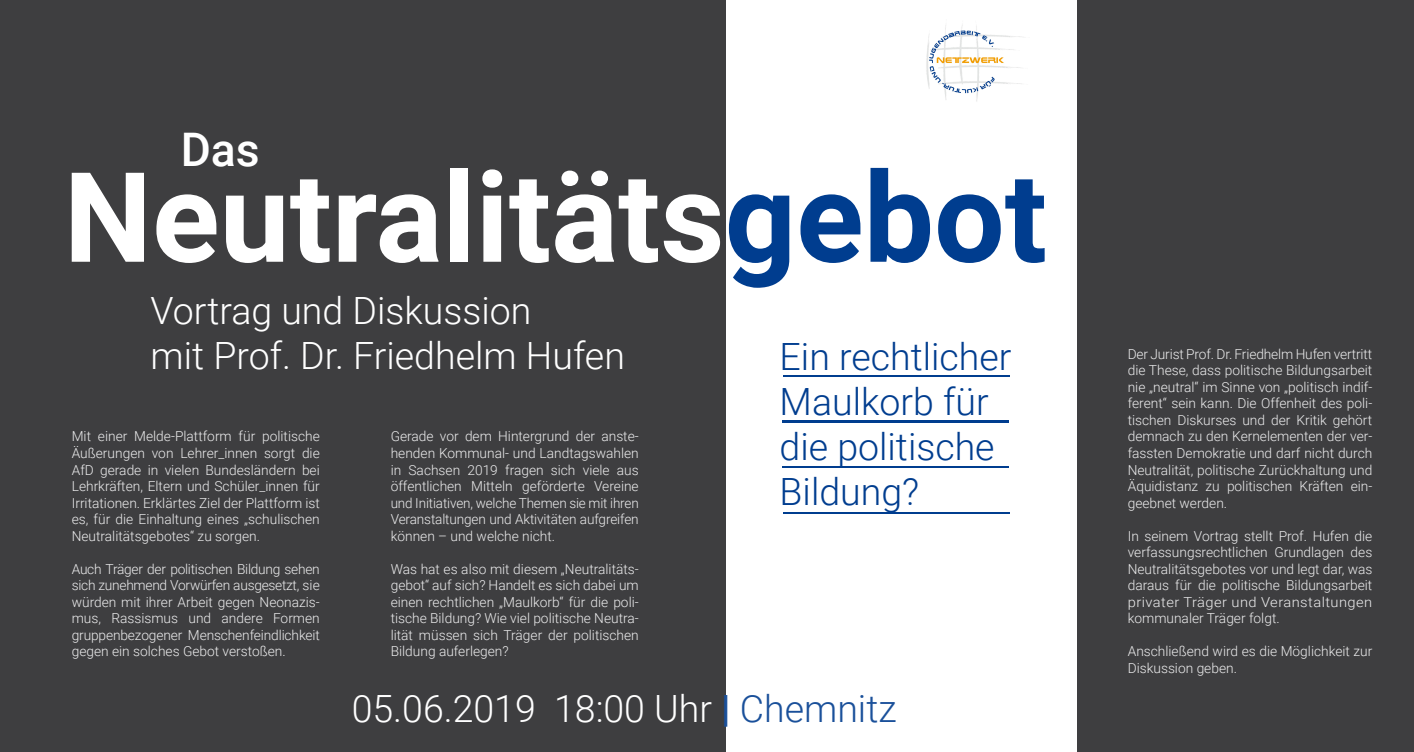
<style>
.page{position:relative;width:1414px;height:752px;background:#fff}
.page>*{position:absolute;margin:0;border:0;box-sizing:border-box;transform-origin:0 0}
.t1{font:700 125px "Roboto";color:#fff}
.t2{font:500 46.25px "Roboto";color:#fff}
.t3{font:300 37.5px/45px "Roboto";color:#fff}
.t4{font:300 37.5px/45px "Roboto";color:#003d8f}
.t5{font:300 13.75px/16.5px "Roboto";color:#ececed;text-align:justify}
.s1{color:#003d8f}
.s2{font-weight:500;color:#1a509a}
.s3{color:#1a509a}
</style>
<div class="page">
<div style="left:0;top:0;width:1414px;height:751px;background:#3e3e40"></div>
<div style="left:726px;top:0;width:351px;height:751px;background:#fff"></div>
<hr style="left:783px;top:375px;width:226px;height:2px;background:#003d8f">
<hr style="left:783px;top:419px;width:226px;height:3px;background:#003d8f">
<hr style="left:782px;top:466px;width:227px;height:1px;background:#003d8f">
<hr style="left:783px;top:512px;width:227px;height:2px;background:#003d8f">
<img style="left:926px;top:25px;width:96px;height:77px">
<h2 class="t2" style="left:181px;top:117px;width:81px">Das</h2>
<h1 class="t1" style="left:64px;top:129px;width:985px">Neutralitäts<span class="s1">gebot</span></h1>
<h3 class="t3" style="left:151px;top:287px;width:476px">Vortrag und Diskussion<br>mit Prof. Dr. Friedhelm Hufen</h3>
<p class="t5" style="left:72px;top:427px;width:250px">Mit einer Melde-Plattform für politische Äußerungen von Lehrer_innen sorgt die AfD gerade in vielen Bundesländern bei Lehrkräften, Eltern und Schüler_innen für Irritationen. Erklärtes Ziel der Plattform ist es, für die Einhaltung eines „schulischen Neutralitätsgebotes“ zu sorgen.</p>
<p class="t5" style="left:72px;top:559px;width:250px">Auch Träger der politischen Bildung sehen sich zunehmend Vorwürfen ausgesetzt, sie würden mit ihrer Arbeit gegen Neonazis&shy;mus, Rassismus und andere Formen gruppenbezogener Menschenfeindlichkeit gegen ein solches Gebot verstoßen.</p>
<p class="t5" style="left:391px;top:427px;width:250px">Gerade vor dem Hintergrund der anste&shy;henden Kommunal- und Landtagswahlen in Sachsen 2019 fragen sich viele aus öffentlichen Mitteln geförderte Vereine und Initiativen, welche Themen sie mit ihren Veranstaltungen und Aktivitäten aufgreifen können – und welche nicht.</p>
<p class="t5" style="left:391px;top:559px;width:250px">Was hat es also mit diesem „Neutralitäts&shy;gebot“ auf sich? Handelt es sich dabei um einen rechtlichen „Maulkorb“ für die poli&shy;tische Bildung? Wie viel politische Neutra&shy;lität müssen sich Träger der politischen Bildung auferlegen?</p>
<h3 class="t4" style="left:780px;top:332px;width:233px">Ein rechtlicher<br>Maulkorb für die politische<br>Bildung?</h3>
<h3 class="t3" style="left:352px;top:684px;width:546px">05.06.2019 18:00 Uhr <span class="s2">|</span> <span class="s3">Chemnitz</span></h3>
<p class="t5" style="left:1128px;top:345px;width:246px">Der Jurist Prof. Dr. Friedhelm Hufen vertritt die These, dass politische Bildungsarbeit nie „neutral“ im Sinne von „politisch indif&shy;ferent“ sein kann. Die Offenheit des poli&shy;tischen Diskurses und der Kritik gehört demnach zu den Kernelementen der ver&shy;fassten Demokratie und darf nicht durch Neutralität, politische Zurückhaltung und Äquidistanz zu politischen Kräften ein&shy;geebnet werden.</p>
<p class="t5" style="left:1128px;top:526px;width:246px">In seinem Vortrag stellt Prof. Hufen die verfassungsrechtlichen Grundlagen des Neutralitätsgebotes vor und legt dar, was daraus für die politische Bildungsarbeit privater Träger und Veranstaltungen kommunaler Träger folgt.</p>
<p class="t5" style="left:1128px;top:642px;width:246px">Anschließend wird es die Möglichkeit zur<br>Diskussion geben.</p>
</div>
